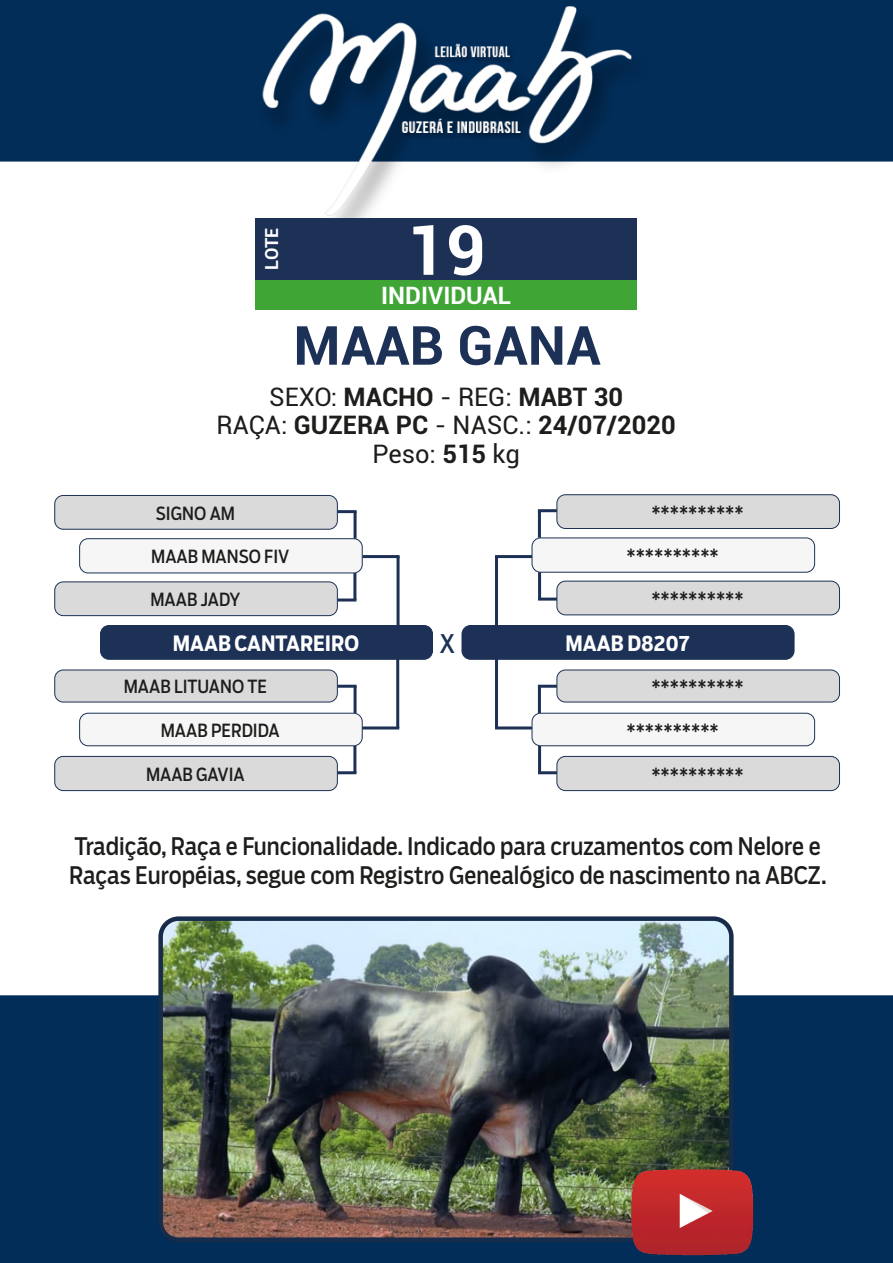
<style>
.page{position:relative;width:893px;height:1263px;background:#fff}
.page>*{position:absolute;margin:0;border:0;box-sizing:border-box;transform-origin:0 0}
.t1{font:700 69px "Roboto";color:#fff}
.t2{font:700 54px "Roboto";color:#1c3155}
.t3{font:700 25.5px "Roboto";color:#1d1d1b}
.t4{font:25.5px "Roboto";letter-spacing:-.005em;color:#1d1d1b}
.t5{font:25.5px "Boomer Cond";color:#1c3155}
.t6{font:24px/28.8px "Boomer Cond";color:#1d1d1b}
.t7{font:700 24px "Roboto";color:#fff}
.t8{font:700 21px "Boomer Cond";color:#fff}
.t9{font:18px "Boomer Cond";color:#1d1d1b}
.t10{font:700 18px "Roboto";color:#fff}
.s1{font-weight:400}
.s2{font-weight:700}
</style>
<div class="page">
<img style="left:0;top:0;width:893px;height:1263px">
<hr style="left:495px;top:556px;width:3px;height:70px;background:#1c3155">
<hr style="left:495px;top:555px;width:37px;height:3px;background:#1c3155">
<hr style="left:397px;top:556px;width:3px;height:70px;background:#1c3155">
<hr style="left:363px;top:555px;width:37px;height:3px;background:#1c3155">
<hr style="left:354px;top:686px;width:3px;height:27px;background:#1c3155">
<hr style="left:337px;top:685px;width:20px;height:3px;background:#1c3155">
<hr style="left:353px;top:746px;width:3px;height:27px;background:#1c3155">
<hr style="left:337px;top:771px;width:19px;height:3px;background:#1c3155">
<hr style="left:538px;top:686px;width:3px;height:27px;background:#1c3155">
<hr style="left:538px;top:685px;width:19px;height:3px;background:#1c3155">
<hr style="left:538px;top:746px;width:3px;height:27px;background:#1c3155">
<hr style="left:538px;top:771px;width:19px;height:3px;background:#1c3155">
<hr style="left:538px;top:510px;width:3px;height:28px;background:#1c3155">
<hr style="left:538px;top:509px;width:19px;height:3px;background:#1c3155">
<hr style="left:538px;top:572px;width:3px;height:27px;background:#1c3155">
<hr style="left:538px;top:598px;width:19px;height:3px;background:#1c3155">
<hr style="left:353px;top:573px;width:3px;height:27px;background:#1c3155">
<hr style="left:337px;top:598px;width:19px;height:3px;background:#1c3155">
<hr style="left:354px;top:511px;width:3px;height:28px;background:#1c3155">
<hr style="left:337px;top:510px;width:20px;height:3px;background:#1c3155">
<div style="left:557px;top:581px;width:282px;height:34px;background:#dadada;border-radius:9px"></div>
<div style="left:556px;top:581px;width:284px;height:34px;border:1px solid #1c3155;border-radius:9px"></div>
<div style="left:55px;top:582px;width:282px;height:34px;background:#dadada;border-radius:9px"></div>
<div style="left:54px;top:581px;width:284px;height:35px;border:1px solid #1c3155;border-radius:9px"></div>
<div style="left:55px;top:756px;width:282px;height:34px;background:#dadada;border-radius:9px"></div>
<div style="left:54px;top:756px;width:284px;height:35px;border:1px solid #1c3155;border-radius:9px"></div>
<div style="left:557px;top:756px;width:282px;height:34px;background:#dadada;border-radius:9px"></div>
<div style="left:556px;top:756px;width:284px;height:35px;border:1px solid #1c3155;border-radius:9px"></div>
<div style="left:532px;top:538px;width:283px;height:34px;background:#f6f6f6;border-radius:9px"></div>
<div style="left:532px;top:537px;width:283px;height:36px;border:1px solid #1c3155;border-radius:9px"></div>
<div style="left:80px;top:539px;width:282px;height:34px;background:#f6f6f6;border-radius:9px"></div>
<div style="left:79px;top:538px;width:284px;height:35px;border:1px solid #1c3155;border-radius:9px"></div>
<div style="left:80px;top:713px;width:282px;height:33px;background:#f6f6f6;border-radius:9px"></div>
<div style="left:79px;top:713px;width:284px;height:33px;border:1px solid #1c3155;border-radius:9px"></div>
<div style="left:532px;top:713px;width:283px;height:33px;background:#f6f6f6;border-radius:9px"></div>
<div style="left:532px;top:713px;width:283px;height:33px;border:1px solid #1c3155;border-radius:9px"></div>
<div style="left:557px;top:495px;width:282px;height:33px;background:#dadada;border-radius:9px"></div>
<div style="left:556px;top:494px;width:284px;height:35px;border:1px solid #1c3155;border-radius:9px"></div>
<div style="left:55px;top:495px;width:282px;height:34px;background:#dadada;border-radius:9px"></div>
<div style="left:54px;top:495px;width:284px;height:35px;border:1px solid #1c3155;border-radius:9px"></div>
<div style="left:55px;top:670px;width:282px;height:32px;background:#dadada;border-radius:9px"></div>
<div style="left:54px;top:670px;width:284px;height:32px;border:1px solid #1c3155;border-radius:9px"></div>
<div style="left:557px;top:670px;width:282px;height:32px;background:#dadada;border-radius:9px"></div>
<div style="left:556px;top:670px;width:284px;height:32px;border:1px solid #1c3155;border-radius:9px"></div>
<div style="left:433px;top:625px;width:28px;height:34px;background:#fff"></div>
<div style="left:100px;top:625px;width:332px;height:34px;background:#1c3155;border-radius:9px"></div>
<div style="left:100px;top:625px;width:333px;height:35px;border:1px solid #1c3155;border-radius:9px"></div>
<div style="left:462px;top:625px;width:332px;height:34px;background:#1c3155;border-radius:9px"></div>
<div style="left:462px;top:625px;width:332px;height:35px;border:1px solid #1c3155;border-radius:9px"></div>
<hr style="left:396px;top:659px;width:3px;height:69px;background:#1c3155">
<hr style="left:362px;top:726px;width:37px;height:3px;background:#1c3155">
<hr style="left:495px;top:659px;width:3px;height:69px;background:#1c3155">
<hr style="left:495px;top:726px;width:37px;height:3px;background:#1c3155">
<img style="left:161px;top:919px;width:570px;height:321px">
<div style="left:158px;top:916px;width:576px;height:326px;border:4px solid #172b4a;border-radius:18px"></div>
<img style="left:629px;top:1167px;width:127px;height:89px">
<div style="left:256px;top:280px;width:381px;height:30px;background:#3fa535"></div>
<div style="left:255px;top:218px;width:382px;height:62px;background:#1c3155"></div>
<p class="t10" style="left:259px;top:270px;width:44px;rotate:-90deg">LOTE</p>
<p class="t1" style="left:406px;top:202px;width:81px">19</p>
<p class="t7" style="left:381px;top:278px;width:131px">INDIVIDUAL</p>
<p class="t2" style="left:293px;top:307px;width:309px">MAAB GANA</p>
<p class="t3" style="left:269px;top:379px;width:355px"><span class="s1">SEXO:</span> MACHO <span class="s1">- REG:</span> MABT 30</p>
<p class="t3" style="left:217px;top:407px;width:461px"><span class="s1">RAÇA:</span> GUZERA PC <span class="s1">- NASC.:</span> 24/07/2020</p>
<p class="t4" style="left:372px;top:436px;width:149px">Peso: <span class="s2">515</span> kg</p>
<p class="t9" style="left:156px;top:502px;width:81px">SIGNO AM</p>
<p class="t9" style="left:651px;top:502px;width:94px">**********</p>
<p class="t9" style="left:151px;top:546px;width:140px">MAAB MANSO FIV</p>
<p class="t9" style="left:626px;top:545px;width:94px">**********</p>
<p class="t9" style="left:150px;top:589px;width:91px">MAAB JADY</p>
<p class="t9" style="left:651px;top:588px;width:94px">**********</p>
<p class="t8" style="left:173px;top:630px;width:188px">MAAB CANTAREIRO</p>
<p class="t5" style="left:439px;top:628px;width:17px">X</p>
<p class="t8" style="left:565px;top:630px;width:125px">MAAB D8207</p>
<p class="t9" style="left:124px;top:676px;width:145px">MAAB LITUANO TE</p>
<p class="t9" style="left:651px;top:676px;width:94px">**********</p>
<p class="t9" style="left:161px;top:719px;width:120px">MAAB PERDIDA</p>
<p class="t9" style="left:626px;top:719px;width:94px">**********</p>
<p class="t9" style="left:146px;top:763px;width:100px">MAAB GAVIA</p>
<p class="t9" style="left:651px;top:763px;width:94px">**********</p>
<p class="t6" style="left:69px;top:832px;width:759px">Tradição, Raça e Funcionalidade. Indicado para cruzamentos com Nelore e<br>Raças Européias, segue com Registro Genealógico de nascimento na ABCZ.</p>
</div>
